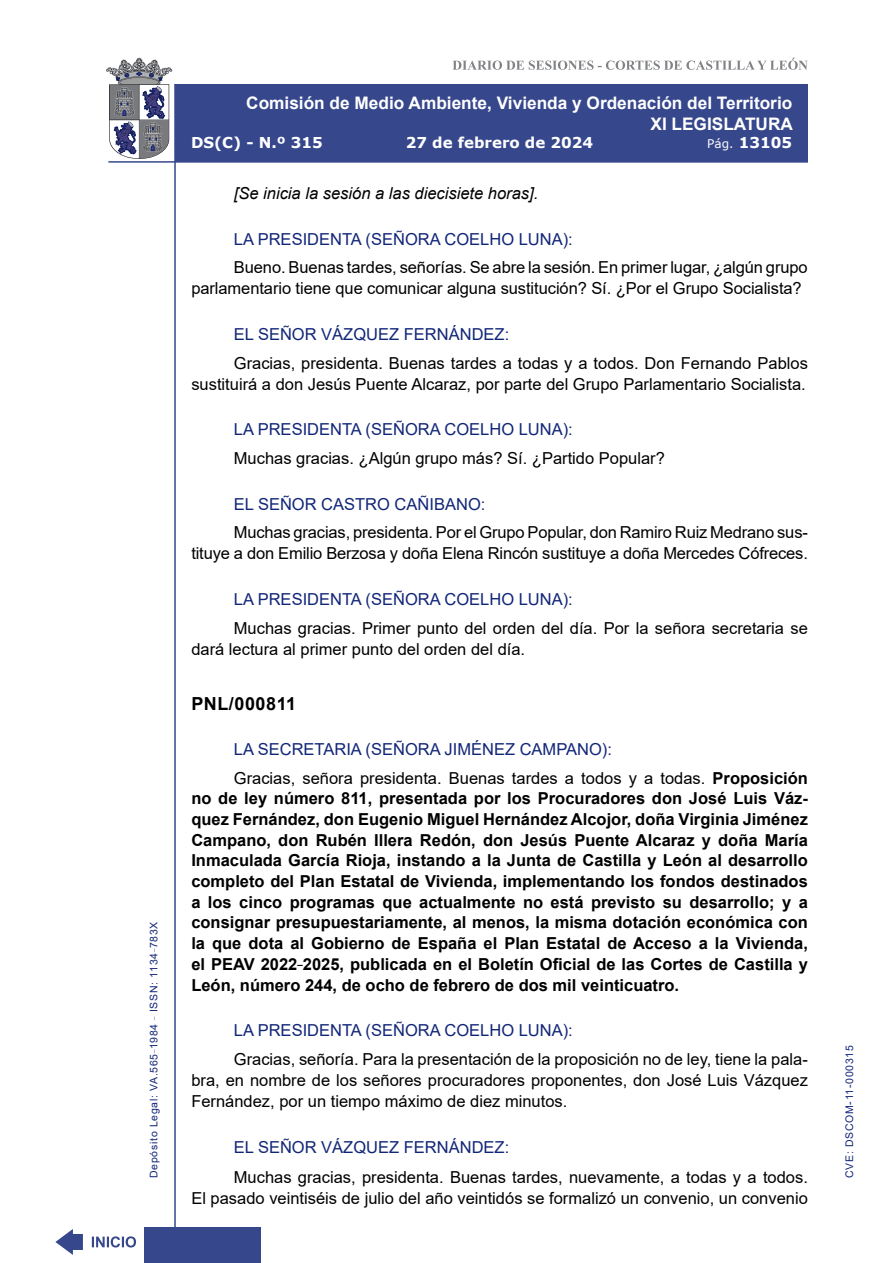
<style>
.page{position:relative;width:893px;height:1263px;background:#fff}
.page>*{position:absolute;margin:0;border:0;box-sizing:border-box;transform-origin:0 0}
.MarcadorPrimerNivel{font:700 18px "Arial";letter-spacing:.03em;color:#000}
.t1{font:700 17.25px/20.7px "Arial";color:#fff;text-align:right}
.t2{font:16.5px/21px "Arial";color:#000;text-align:right}
.t3{font:700 16.5px/20.7px "Arial";color:#000;text-align:justify}
.Orador{font:16.5px "Arial";color:#122678}
.t4{font:italic 16.5px "Arial";color:#000}
.t5{font:700 15px "Verdana";color:#fff}
.t6{font:10.5px "Arial";letter-spacing:.065em;color:#122678}
.s1{font-weight:400;font-size:12px}
.s2{font-weight:400}
</style>
<div class="page">
<svg style="left:452px;top:58px;width:356px;height:12px"></svg>
<hr style="left:174px;top:84px;width:2px;height:1179px;background:#36478c">
<div style="left:144px;top:1227px;width:117px;height:36px;background:#36478c"></div>
<div style="left:175px;top:84px;width:633px;height:78px;background:#36478c"></div>
<hr style="left:108px;top:161px;width:700px;height:2px;background:#36478c">
<svg style="left:92px;top:1236px;width:44px;height:11px"></svg>
<svg style="left:55px;top:1229px;width:28px;height:26px"></svg>
<svg style="left:106px;top:58px;width:66px;height:101px"></svg>
<p class="t6" style="left:146px;top:1178px;width:258px;rotate:-90deg">Depósito Legal: VA.565<sup>_</sup>1984 <sup>_</sup> ISSN: 1134<sup>_</sup>783X</p>
<p class="t1" style="left:246px;top:93px;width:548px">Comisión de Medio Ambiente, Vivienda y Ordenación del Territorio<br>XI LEGISLATURA</p>
<p class="t5" style="left:191px;top:132px;width:133px">DS(C) - N.º 315</p>
<p class="t5" style="left:406px;top:132px;width:189px">27 de febrero de 2024</p>
<p class="t5" style="left:707px;top:132px;width:86px"><span class="s1">Pág.</span> 13105</p>
<p class="t4" style="left:234px;top:183px;width:306px">[Se inicia la sesión a las diecisiete horas].</p>
<p class="Orador" style="left:234px;top:228px;width:340px">LA PRESIDENTA (SEÑORA COELHO LUNA):</p>
<p class="t2" style="left:191px;top:257px;width:618px;text-align:left;text-indent:43px">Bueno. Buenas tardes, señorías. Se abre la sesión. En primer lugar, ¿algún grupo parlamentario tiene que comunicar alguna sustitución? Sí. ¿Por el Grupo Socialista?</p>
<p class="Orador" style="left:234px;top:323px;width:277px">EL SEÑOR VÁZQUEZ FERNÁNDEZ:</p>
<p class="t2" style="left:191px;top:352px;width:618px">Gracias, presidenta. Buenas tardes a todas y a todos. Don Fernando Pablos sustituirá a don Jesús Puente Alcaraz, por parte del Grupo Parlamentario Socialista.</p>
<p class="Orador" style="left:234px;top:418px;width:340px">LA PRESIDENTA (SEÑORA COELHO LUNA):</p>
<p class="t2" style="left:234px;top:448px;width:433px">Muchas gracias. ¿Algún grupo más? Sí. ¿Partido Popular?</p>
<p class="Orador" style="left:234px;top:493px;width:253px">EL SEÑOR CASTRO CAÑIBANO:</p>
<p class="t2" style="left:191px;top:522px;width:618px">Muchas gracias, presidenta. Por el Grupo Popular, don Ramiro Ruiz Medrano sus&shy;tituye a don Emilio Berzosa y doña Elena Rincón sustituye a doña Mercedes Cófreces.</p>
<p class="Orador" style="left:234px;top:588px;width:340px">LA PRESIDENTA (SEÑORA COELHO LUNA):</p>
<p class="t2" style="left:191px;top:617px;width:618px;text-align:left;text-indent:43px">Muchas gracias. Primer punto del orden del día. Por la señora secretaria se dará lectura al primer punto del orden del día.</p>
<p class="MarcadorPrimerNivel" style="left:191px;top:690px;width:106px">PNL/000811</p>
<p class="Orador" style="left:234px;top:738px;width:380px">LA SECRETARIA (SEÑORA JIMÉNEZ CAMPANO):</p>
<p class="t3" style="left:191px;top:767px;width:618px;text-indent:43px"><span class="s2">Gracias, señora presidenta. Buenas tardes a todos y a todas.</span> Proposición no de ley número 811, presentada por los Procuradores don José Luis Váz&shy;quez Fernández, don Eugenio Miguel Hernández Alcojor, doña Virginia Jiménez Campano, don Rubén Illera Redón, don Jesús Puente Alcaraz y doña María Inmaculada García Rioja, instando a la Junta de Castilla y León al desarrollo completo del Plan Estatal de Vivienda, implementando los fondos destinados a los cinco programas que actualmente no está previsto su desarrollo; y a consignar presupuestariamente, al menos, la misma dotación económica con la que dota al Gobierno de España el Plan Estatal de Acceso a la Vivienda, el PEAV 2022<sup>_</sup>2025, publicada en el Boletín Oficial de las Cortes de Castilla y León, número 244, de ocho de febrero de dos mil veinticuatro.</p>
<p class="Orador" style="left:234px;top:1019px;width:340px">LA PRESIDENTA (SEÑORA COELHO LUNA):</p>
<p class="t2" style="left:191px;top:1048px;width:618px;text-align:justify;text-indent:43px">Gracias, señoría. Para la presentación de la proposición no de ley, tiene la pala&shy;bra, en nombre de los señores procuradores proponentes, don José Luis Vázquez Fernández, por un tiempo máximo de diez minutos.</p>
<p class="Orador" style="left:234px;top:1136px;width:277px">EL SEÑOR VÁZQUEZ FERNÁNDEZ:</p>
<p class="t2" style="left:191px;top:1166px;width:618px">Muchas gracias, presidenta. Buenas tardes, nuevamente, a todas y a todos.<br>El pasado veintiséis de julio del año veintidós se formalizó un convenio, un convenio</p>
<p class="t6" style="left:842px;top:1178px;width:134px;rotate:-90deg">CVE: DSCOM-11-000315</p>
</div>
